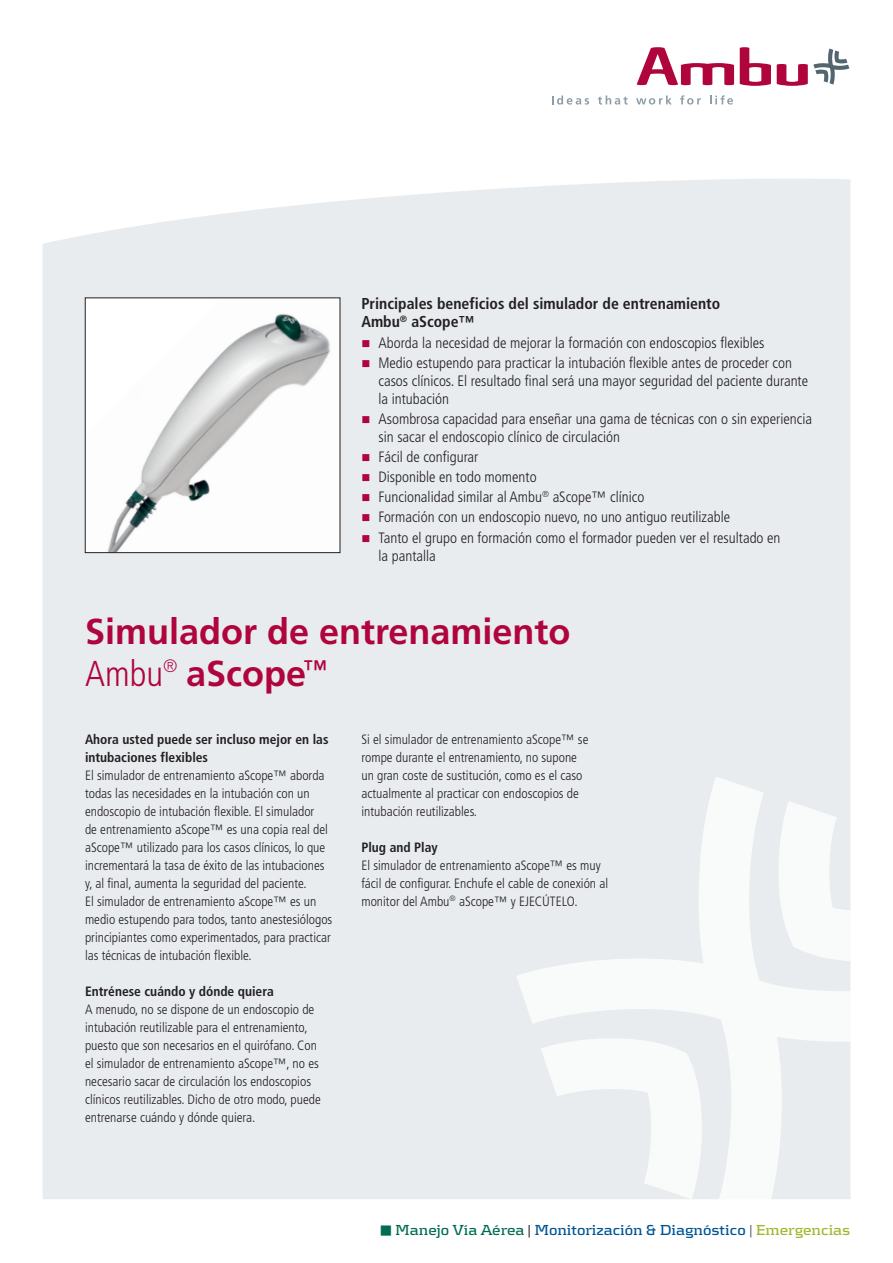
<style>
.page{position:relative;width:893px;height:1263px;background:#fff}
.page>*{position:absolute;margin:0;border:0;box-sizing:border-box;transform-origin:0 0}
.t1{font:700 36px/42px "Frutiger";color:#b0043d}
.Manchet{font:700 condensed 15.75px/18px "Frutiger";color:#231f20}
.Prd__Headline{font:700 15.15px "Kontrapunkt";letter-spacing:-.005em;color:#005594}
.t2{font:300 condensed 15px/18px "Frutiger";color:#231f20}
.Manchet-2{font:300 condensed 13.5px/18px "Frutiger";color:#231f20}
.Manchet-3{font:700 condensed 13.5px/18px "Frutiger";color:#231f20}
.s1{color:#b0043d}
.s2{font-weight:300;font-stretch:condensed}
.s3{color:#006c53}
.s4{color:#231f20}
.s5{color:#53656e}
.s6{color:#a2b62d}
</style>
<div class="page">
<div style="left:43px;top:179px;width:807px;height:1020px;background:#e9ecef"></div>
<svg style="left:516px;top:776px;width:334px;height:423px;fill:#e9ecef"></svg>
<svg style="left:541px;top:1033px;width:166px;height:166px"></svg>
<svg style="left:777px;top:49px;width:72px;height:37px"></svg>
<svg style="left:740px;top:47px;width:31px;height:39px"></svg>
<svg style="left:637px;top:47px;width:97px;height:38px"></svg>
<svg style="left:552px;top:95px;width:37px;height:10px"></svg>
<svg style="left:598px;top:95px;width:30px;height:10px"></svg>
<svg style="left:636px;top:95px;width:36px;height:10px"></svg>
<svg style="left:680px;top:95px;width:21px;height:10px"></svg>
<svg style="left:710px;top:95px;width:23px;height:10px"></svg>
<img style="left:87px;top:300px;width:251px;height:251px">
<div style="left:85px;top:298px;width:255px;height:255px;border:1px solid #231f20"></div>
<p class="Manchet" style="left:361px;top:295px;width:360px">Principales beneficios del simulador de entrenamiento<br>Ambu<sup>®</sup> aScope™</p>
<p class="t2" style="left:361px;top:334px;width:404px"><span class="s1">■</span> Aborda la necesidad de mejorar la formación con endoscopios flexibles</p>
<p class="t2" style="left:378px;top:354px;width:431px;text-indent:-17px"><span class="s1">■</span> Medio estupendo para practicar la intubación flexible antes de proceder con casos clínicos. El resultado final será una mayor seguridad del paciente durante la intubación</p>
<p class="t2" style="left:378px;top:410px;width:435px;text-indent:-17px"><span class="s1">■</span> Asombrosa capacidad para enseñar una gama de técnicas con o sin experiencia sin sacar el endoscopio clínico de circulación</p>
<p class="t2" style="left:361px;top:448px;width:119px"><span class="s1">■</span> Fácil de configurar</p>
<p class="t2" style="left:361px;top:468px;width:177px"><span class="s1">■</span> Disponible en todo momento</p>
<p class="t2" style="left:361px;top:488px;width:284px"><span class="s1">■</span> Funcionalidad similar al Ambu<sup>®</sup> aScope™ clínico</p>
<p class="t2" style="left:361px;top:508px;width:370px"><span class="s1">■</span> Formación con un endoscopio nuevo, no uno antiguo reutilizable</p>
<p class="t2" style="left:378px;top:528px;width:404px;text-indent:-17px"><span class="s1">■</span> Tanto el grupo en formación como el formador pueden ver el resultado en la pantalla</p>
<p class="t1" style="left:85px;top:610px;width:487px">Simulador de entrenamiento<br><span class="s2">Ambu</span><sup>®</sup> aScope<sup>™</sup></p>
<p class="Manchet-3" style="left:85px;top:730px;width:245px">Ahora usted puede ser incluso mejor en las intubaciones flexibles</p>
<p class="Manchet-2" style="left:85px;top:766px;width:249px">El simulador de entrenamiento aScope™ aborda todas las necesidades en la intubación con un endoscopio de intubación flexible. El simulador<br>de entrenamiento aScope™ es una copia real del aScope™ utilizado para los casos clínicos, lo que incrementará la tasa de éxito de las intubaciones y, al final, aumenta la seguridad del paciente.<br>El simulador de entrenamiento aScope™ es un medio estupendo para todos, tanto anestesiólogos principiantes como experimentados, para practicar las técnicas de intubación flexible.</p>
<p class="Manchet-3" style="left:85px;top:982px;width:190px">Entrénese cuándo y dónde quiera</p>
<p class="Manchet-2" style="left:85px;top:1000px;width:237px">A menudo, no se dispone de un endoscopio de intubación reutilizable para el entrenamiento, puesto que son necesarios en el quirófano. Con el simulador de entrenamiento aScope™, no es necesario sacar de circulación los endoscopios clínicos reutilizables. Dicho de otro modo, puede entrenarse cuándo y dónde quiera.</p>
<p class="Manchet-2" style="left:361px;top:730px;width:229px">Si el simulador de entrenamiento aScope™ se rompe durante el entrenamiento, no supone un gran coste de sustitución, como es el caso actualmente al practicar con endoscopios de intubación reutilizables.</p>
<p class="Manchet-3" style="left:361px;top:838px;width:78px">Plug and Play</p>
<p class="Manchet-2" style="left:361px;top:856px;width:248px">El simulador de entrenamiento aScope™ es muy fácil de configurar. Enchufe el cable de conexión al monitor del Ambu<sup>®</sup> aScope™ y EJECÚTELO.</p>
<p class="Prd__Headline" style="left:379px;top:1221px;width:472px"><span class="s3">■ Manejo Vía Aérea</span> <span class="s4">|</span> Monitorización &amp; Diagnóstico <span class="s5">|</span> <span class="s6">Emergencias</span></p>
</div>
